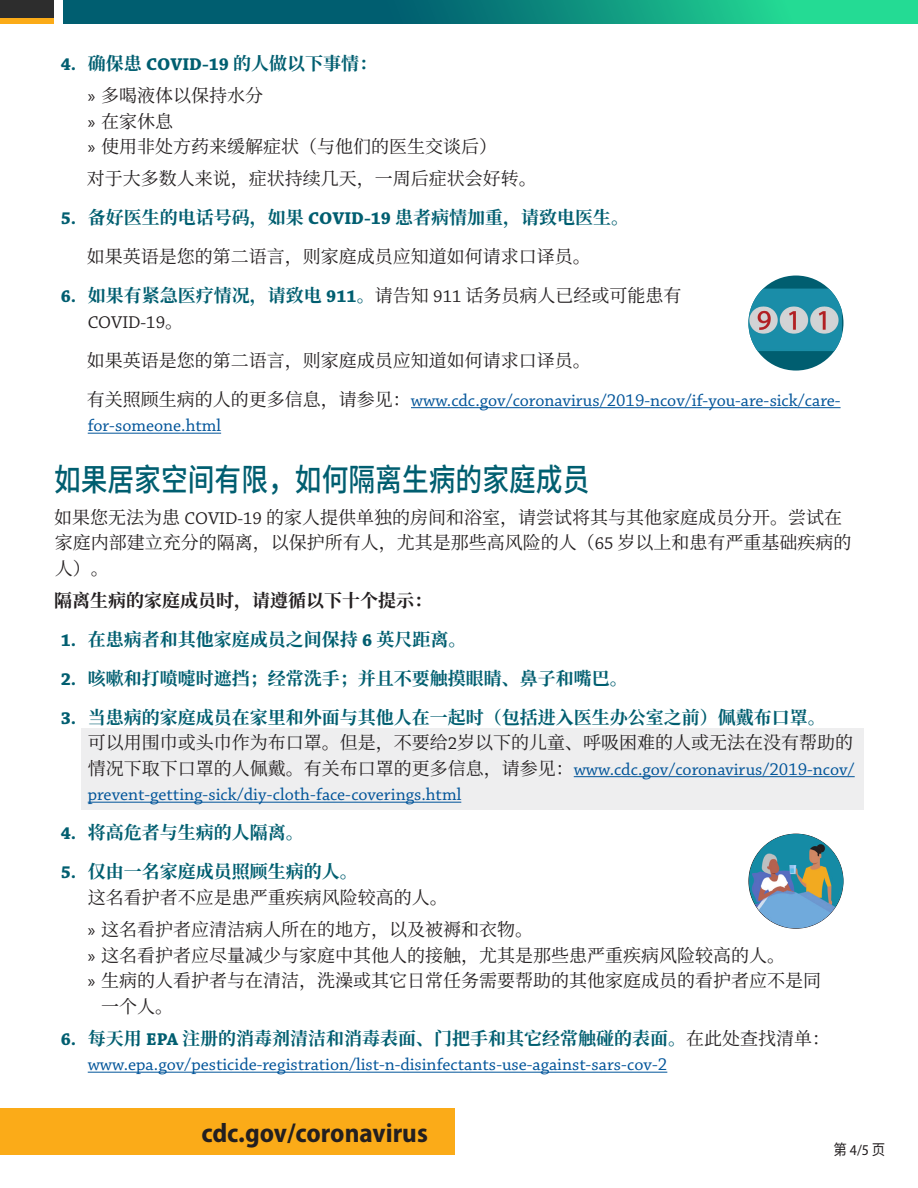
<style>
.page{position:relative;width:918px;height:1188px;background:#fff}
.page>*{position:absolute;margin:0;border:0;box-sizing:border-box;transform-origin:0 0}
.t1{font:500 31.5px "Noto Sans CJ Ksc";color:#005e70;scale:.85 1}
.t2{font:700 semi-condensed 27px "Myriad Pro";color:#231f20}
.t3{font:18px/25.5px "Noto Serif CJ Ksc";color:#231f20}
.t4{font:18px/25.5px "Chaparral Pro";color:#005499}
.t5{font:700 18px/32.2px "Noto Serif CJ Ksc";color:#005e70}
.t6{font:700 18px "Noto Serif CJ Ksc";color:#231f20}
.t7{font:18px "Chaparral Pro";color:#231f20}
.t8{font:semi-condensed 15px "Myriad Pro";color:#231f20}
.s1{font-family:"Chaparral Pro"}
.s2{font-family:"Myriad Pro";font-weight:400;color:#231f20}
.s3{font-weight:400;color:#231f20}
.s4{font-family:"Myriad Pro"}
.s5{font-family:"Chaparral Pro";font-weight:700;color:#005e70}
.s6{font-weight:700;color:#005e70}
.s7{font-family:"Noto Serif CJ Ksc"}
.s8{font-family:"Noto Serif CJ Ksc";color:#231f20}
.s9{font-family:"Noto Sans CJ Ksc";font-stretch:normal}
</style>
<div class="page">
<div style="left:81px;top:728px;width:783px;height:82px;background:#eeeeef"></div>
<hr style="left:411px;top:407px;width:430px;height:1px;background:#005499">
<hr style="left:88px;top:433px;width:133px;height:1px;background:#005499">
<hr style="left:574px;top:776px;width:281px;height:1px;background:#005499">
<hr style="left:88px;top:802px;width:373px;height:1px;background:#005499">
<hr style="left:88px;top:1072px;width:579px;height:1px;background:#005499">
<div style="left:0;top:1108px;width:454px;height:47px;background:#fbab18"></div>
<div style="left:0;top:17px;width:54px;height:7px;background:#fbab18"></div>
<div style="left:0;top:0;width:54px;height:17px;background:#2d2d2d"></div>
<svg style="left:64px;top:0;width:854px;height:24px;background:#0c8b7d"></svg>
<img style="left:748px;top:834px;width:95px;height:95px;border-radius:48px">
<div style="left:748px;top:276px;width:95px;height:95px;background:#005e70;border-radius:50%"></div>
<img style="left:748px;top:288px;width:94px;height:63px">
<p class="t5" style="left:88px;top:48px;width:291px;text-indent:-27px"><span class="s1">4.</span> 确保患 <span class="s1">COVID-19</span> 的人做以下事情：<span class="s2">»</span> <span class="s3">多喝液体以保持水分</span></p>
<p class="t3" style="left:88px;top:109px;width:411px"><span class="s4">»</span> 在家休息<br><span class="s4">»</span> 使用非处方药来缓解症状（与他们的医生交谈后）</p>
<p class="t3" style="left:87px;top:166px;width:452px">对于大多数人来说，症状持续几天，一周后症状会好转。</p>
<p class="t3" style="left:87px;top:199px;width:544px;line-height:39px;text-indent:-26px"><span class="s5">5.</span> <span class="s6">备好医生的电话号码，如果</span> <span class="s5">COVID-19</span> <span class="s6">患者病情加重，请致电医生。</span>如果英语是您的第二语言，则家庭成员应知道如何请求口译员。</p>
<p class="t3" style="left:61px;top:283px;width:622px"><span class="s5">6.</span> <span class="s6">如果有紧急医疗情况，请致电</span> <span class="s5">911</span><span class="s6">。</span>请告知 <span class="s1">911</span> 话务员病人已经或可能患有</p>
<p class="t7" style="left:88px;top:312px;width:97px">COVID-19<span class="s7">。</span></p>
<p class="t3" style="left:87px;top:348px;width:506px">如果英语是您的第二语言，则家庭成员应知道如何请求口译员。</p>
<p class="t4" style="left:87px;top:388px;width:755px"><span class="s8">有关照顾生病的人的更多信息，请参见：</span>www.cdc.gov/coronavirus/2019-ncov/if-you-are-sick/care&shy;for-someone.html</p>
<h1 class="t1" style="left:54px;top:462px;width:631px">如果居家空间有限，如何隔离生病的家庭成员</h1>
<p class="t3" style="left:54px;top:505px;width:799px">如果您无法为患 <span class="s1">COVID-19</span> 的家人提供单独的房间和浴室，请尝试将其与其他家庭成员分开。尝试在家庭内部建立充分的隔离，以保护所有人，尤其是那些高风险的人（<span class="s1">65</span> 岁以上和患有严重基础疾病的人）。</p>
<p class="t6" style="left:54px;top:590px;width:379px">隔离生病的家庭成员时，请遵循以下十个提示：</p>
<p class="t5" style="left:61px;top:624px;width:407px"><span class="s1">1.</span> 在患病者和其他家庭成员之间保持 <span class="s1">6</span> 英尺距离。</p>
<p class="t5" style="left:61px;top:663px;width:568px"><span class="s1">2.</span> 咳嗽和打喷嚏时遮挡；经常洗手；并且不要触摸眼睛、鼻子和嘴巴。</p>
<p class="t3" style="left:88px;top:705px;width:767px;text-indent:-27px"><span class="s5">3.</span> <span class="s6">当患病的家庭成员在家里和外面与其他人在一起时（包括进入医生办公室之前）佩戴布口罩。<br></span>可以用围巾或头巾作为布口罩。但是，不要给<span class="s1">2</span>岁以下的儿童、呼吸困难的人或无法在没有帮助的</p>
<p class="t4" style="left:88px;top:757px;width:768px"><span class="s8">情况下取下口罩的人佩戴。有关布口罩的更多信息，请参见：</span>www.cdc.gov/coronavirus/2019-ncov/ prevent-getting-sick/diy-cloth-face-coverings.html</p>
<p class="t5" style="left:61px;top:817px;width:244px"><span class="s1">4.</span> 将高危者与生病的人隔离。</p>
<p class="t3" style="left:88px;top:859px;width:361px;text-indent:-27px"><span class="s5">5.</span> <span class="s6">仅由一名家庭成员照顾生病的人。<br></span>这名看护者不应是患严重疾病风险较高的人。</p>
<p class="t3" style="left:88px;top:917px;width:447px"><span class="s4">»</span> 这名看护者应清洁病人所在的地方，以及被褥和衣物。</p>
<p class="t3" style="left:88px;top:943px;width:699px"><span class="s4">»</span> 这名看护者应尽量减少与家庭中其他人的接触，尤其是那些患严重疾病风险较高的人。</p>
<p class="t3" style="left:88px;top:968px;width:735px"><span class="s4">»</span> 生病的人看护者与在清洁，洗澡或其它日常任务需要帮助的其他家庭成员的看护者应不是同</p>
<p class="t3" style="left:101px;top:994px;width:73px">一个人。</p>
<p class="t5" style="left:61px;top:1023px;width:771px"><span class="s1">6.</span> 每天用 <span class="s1">EPA</span> 注册的消毒剂清洁和消毒表面、门把手和其它经常触碰的表面。<span class="s3">在此处查找清单：</span></p>
<p class="t4" style="left:88px;top:1053px;width:581px">www.epa.gov/pesticide-registration/list-n-disinfectants-use-against-sars-cov-2</p>
<h2 class="t2" style="left:201px;top:1116px;width:228px">cdc.gov/coronavirus</h2>
<p class="t8" style="left:833px;top:1141px;width:54px"><span class="s9">第</span> 4/5 <span class="s9">页</span></p>
</div>
